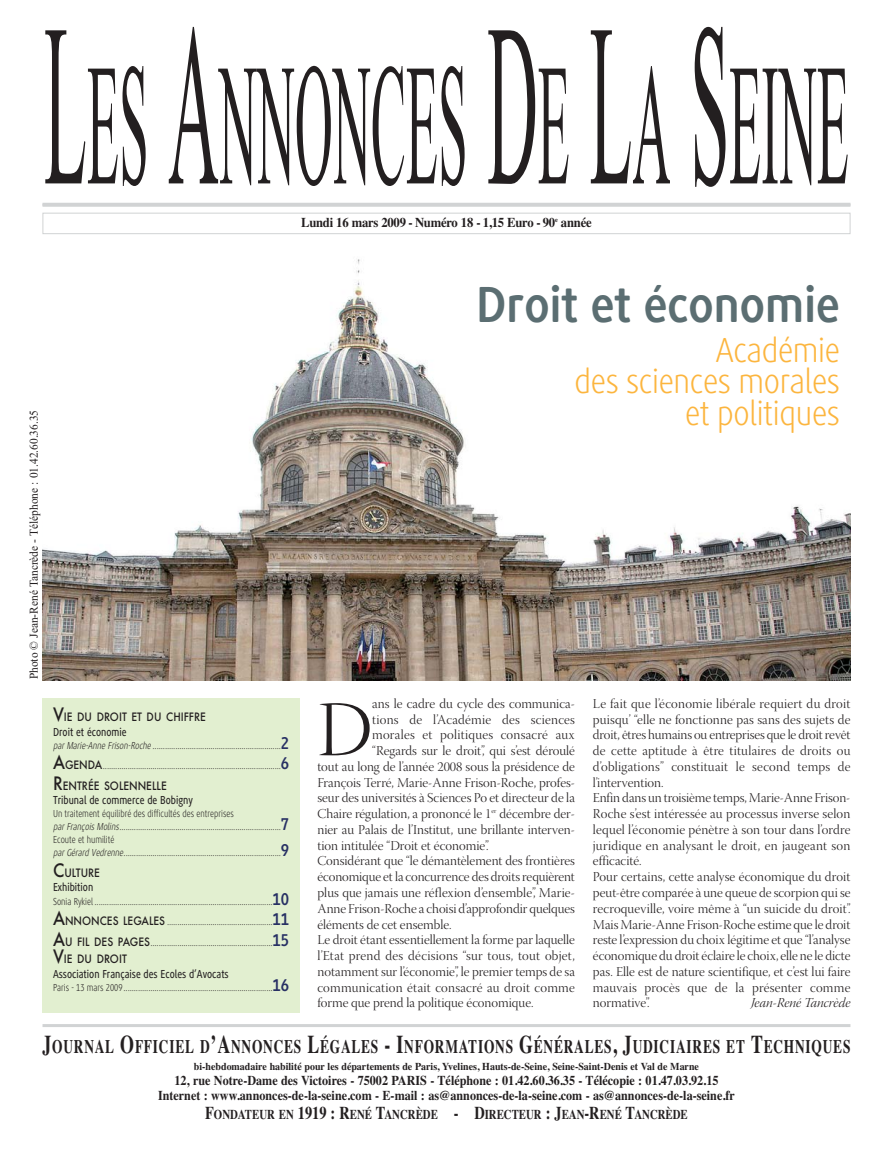
<style>
.page{position:relative;width:893px;height:1149px;background:#fff}
.page>*{position:absolute;margin:0;border:0;box-sizing:border-box;transform-origin:0 0}
.t1{font:173.25px "M Times New Roman";color:#231f20;scale:.3 1}
.t2{font:77.85px "Warnock Pro Light Disp";color:#231f20}
.t3{font:700 52.5px "Generis Simple Com";letter-spacing:-.01em;color:#5b6e72;scale:.95 1}
.t4{font:300 36px/31.5px "Generis Simple Com";letter-spacing:-.01em;color:#fcb53e;text-align:right;scale:.95 1}
.t5{font:700 19.2px "Times";letter-spacing:.06em;color:#231f20;scale:.7 1}
.t6{font:13.5px/15.8px "Warnock Pro Light Disp";color:#231f20}
.t7{font:700 13.5px/15px "Times";color:#231f20;text-align:center;scale:.9 1}
.t8{font:13.5px "Warnock Pro Light Disp";letter-spacing:.02em;color:#231f20}
.t9{font:700 13.5px "Times";color:#231f20;scale:.8 1}
.t10{font:700 13.5px "Times";letter-spacing:-.02em;color:#231f20;scale:.94 1}
.t11{font:13.5px "Warnock Pro Light It Disp";color:#231f20}
.t12{font:500 12px "Generis Simple Com";color:#231f20;scale:.85 1}
.t13{font:12px "Times New Roman";color:#231f20;scale:.95 1}
.t14{font:500 11.25px "Futura";color:#231f20;scale:.9 1}
.t15{font:italic 300 10.5px/13px "Generis Simple Com";color:#231f20;scale:.85 1}
.t16{font:700 10.5px "Times";color:#231f20;scale:.95 1}
.s1{font-size:231px}
.s2{font-size:18px}
.s3{font-weight:700;font-style:normal;font-size:18px;color:#283064}
.s4{font-family:"Futura";font-weight:500;font-style:normal;font-size:18px}
.s5{font-family:"Futura";font-weight:500;font-style:normal;font-size:11.25px}
.s6{font-style:normal}
.s7{font-size:25.5px}
</style>
<div class="page">
<div style="left:43px;top:697px;width:257px;height:315px;background:#e2efd0"></div>
<hr style="left:43px;top:1023px;width:807px;height:3px;background:#d1d3d4">
<div style="left:43px;top:213px;width:807px;height:21px;border:1px solid #d1d3d4"></div>
<hr style="left:43px;top:203px;width:807px;height:3px;background:#d1d3d4">
<hr style="left:43px;top:204px;width:807px;height:3px;background:#d1d3d4">
<img style="left:43px;top:259px;width:807px;height:421px">
<h1 class="t1" style="left:44px;top:59px;width:2684px"><span class="s1">L</span>ES <span class="s1">A</span>NNONCES <span class="s1">D</span>E <span class="s1">L</span>A <span class="s1">S</span>EINE</h1>
<p class="t10" style="left:301px;top:217px;width:311px">Lundi 16 mars 2009 - Numéro 18 - 1,15 Euro - 90<sup>e</sup> année</p>
<p class="t13" style="left:27px;top:679px;width:285px;rotate:-90deg">Photo © Jean-René Tancrède - Téléphone : 01.42.60.36.35</p>
<p class="t14" style="left:53px;top:710px;width:171px"><span class="s2">V</span>IE DU DROIT ET DU CHIFFRE</p>
<p class="t12" style="left:53px;top:727px;width:88px">Droit et économie</p>
<p class="t15" style="left:53px;top:735px;width:279px;line-height:20.5px">parMarie-Anne Frison-Roche ..............................................................<span class="s3">2<br></span><span class="s4">A</span><span class="s5">GEN DA</span>......................................................................................<span class="s3">6</span></p>
<p class="t14" style="left:53px;top:779px;width:128px"><span class="s2">R</span>ENTRÉE SOLENNELLE</p>
<p class="t12" style="left:53px;top:795px;width:166px">Tribunal de commerce de Bobigny</p>
<p class="t15" style="left:53px;top:808px;width:279px"><span class="s6">Un traitement équilibré des difficultés des entreprises<br></span>parFrançois Molins..............................................................................<span class="s3">7<br></span><span class="s6">Ecoute et humilité<br></span>parGérard Vedrenne............................................................................<span class="s3">9</span></p>
<p class="t14" style="left:53px;top:866px;width:54px"><span class="s2">C</span>ULTURE</p>
<p class="t12" style="left:53px;top:882px;width:49px">Exhibition</p>
<p class="t15" style="left:53px;top:915px;width:279px"><span class="s4">A</span><span class="s5">N NONCES LEGALES</span> ...................................................<span class="s3">11</span></p>
<p class="t14" style="left:53px;top:952px;width:84px"><span class="s2">V</span>IE DU DROIT</p>
<p class="t12" style="left:53px;top:968px;width:208px">Association Française des Ecoles d’Avocats</p>
<h3 class="t3" style="left:476px;top:284px;width:385px">Droit et économie</h3>
<h3 class="t4" style="left:574px;top:337px;width:281px">Académie<br>des sciences morales et politiques</h3>
<h2 class="t2" style="left:317px;top:699px;width:56px">D</h2>
<p class="t6" style="left:372px;top:696px;width:204px">ans le cadre du cycle des communica-</p>
<p class="t8" style="left:372px;top:713px;width:204px">tions de l’Académie des sciences</p>
<p class="t8" style="left:372px;top:729px;width:204px">morales et politiques consacré aux</p>
<p class="t6" style="left:372px;top:744px;width:204px">“Regards sur le droit”, qui s’est déroulé</p>
<p class="t6" style="left:317px;top:759px;width:259px">tout au long de l’année 2008 sous la présidence de</p>
<p class="t6" style="left:317px;top:775px;width:259px">François Terré, Marie-Anne Frison-Roche, profes-</p>
<p class="t6" style="left:317px;top:791px;width:259px">seur des universités à Sciences Po et directeur de la</p>
<p class="t6" style="left:317px;top:807px;width:259px">Chaire régulation, a prononcé le 1<sup>er</sup> décembre der-</p>
<p class="t6" style="left:317px;top:822px;width:259px">nier au Palais de l’Institut, une brillante interven-</p>
<p class="t6" style="left:317px;top:838px;width:173px">tion intitulée “Droit et économie”.</p>
<p class="t6" style="left:317px;top:854px;width:259px">Considérant que “le démantèlement des frontières</p>
<p class="t6" style="left:317px;top:870px;width:259px">économique et la concurrence des droits requièrent</p>
<p class="t6" style="left:317px;top:885px;width:259px">plus que jamais une réflexion d’ensemble”, Marie-</p>
<p class="t6" style="left:317px;top:901px;width:259px">Anne Frison-Roche a choisi d’approfondir quelques</p>
<p class="t6" style="left:317px;top:917px;width:136px">éléments de cet ensemble.</p>
<p class="t6" style="left:317px;top:933px;width:259px">Le droit étant essentiellement la forme par laquelle</p>
<p class="t8" style="left:317px;top:950px;width:259px">l’Etat prend des décisions “sur tous, tout objet,</p>
<p class="t6" style="left:317px;top:964px;width:259px">notamment sur l’économie”, le premier temps de sa</p>
<p class="t8" style="left:317px;top:981px;width:259px">communication était consacré au droit comme</p>
<p class="t6" style="left:317px;top:996px;width:218px">forme que prend la politique économique.</p>
<p class="t6" style="left:593px;top:696px;width:259px">Le fait que l’économie libérale requiert du droit puisqu’ “elle ne fonctionne pas sans des sujets de droit, êtres humains ou entreprises que le droit revêt de cette aptitude à être titulaires de droits ou d’obligations” constituait le second temps de l’intervention.<br>Enfin dans un troisième temps, Marie-Anne Frison-Roche s’est intéressée au processus inverse selon lequel l’économie pénètre à son tour dans l’ordre juridique en analysant le droit, en jaugeant son efficacité.<br>Pour certains, cette analyse économique du droit peut-être comparée à une queue de scorpion qui se recroqueville, voire même à “un suicide du droit”.<br>Mais Marie-Anne Frison-Roche estime que le droit reste l’expression du choix légitime et que “l’analyse économique du droit éclaire le choix, elle ne le dicte pas. Elle est de nature scientifique, et c’est lui faire mauvais procès que de la présenter comme normative”.</p>
<p class="t11" style="left:751px;top:997px;width:101px">Jean-René Tancrède</p>
<h3 class="t5" style="left:43px;top:1039px;width:1156px"><span class="s7">J</span>OURNAL <span class="s7">O</span>FFICIEL D<span class="s7">’A</span>NNONCES <span class="s7">L</span>ÉGALES <span class="s7">- I</span>NFORMATIONS <span class="s7">G</span>ÉNÉRALES<span class="s7">, J</span>UDICIAIRES ET <span class="s7">T</span>ECHNIQUES</h3>
<p class="t16" style="left:194px;top:1062px;width:533px">bi-hebdomadaire habilité pour les départements de Paris, Yvelines, Hauts-de-Seine, Seine-Saint-Denis et Val de Marne</p>
<p class="t7" style="left:158px;top:1073px;width:642px">12, rue Notre-Dame des Victoires - 75002 PARIS - Téléphone : 01.42.60.36.35 - Télécopie : 01.47.03.92.15<br>Internet : www.annonces-de-la-seine.com - E-mail : as@annonces-de-la-seine.com - as@annonces-de-la-seine.fr</p>
<p class="t9" style="left:205px;top:1109px;width:605px"><span class="s2">F</span>ONDATEUR EN <span class="s2">1919 : R</span>ENÉ <span class="s2">T</span>ANCRÈDE <span class="s2">- D</span>IRECTEUR <span class="s2">: J</span>EAN<span class="s2">-R</span>ENÉ <span class="s2">T</span>ANCRÈDE</p>
</div>
